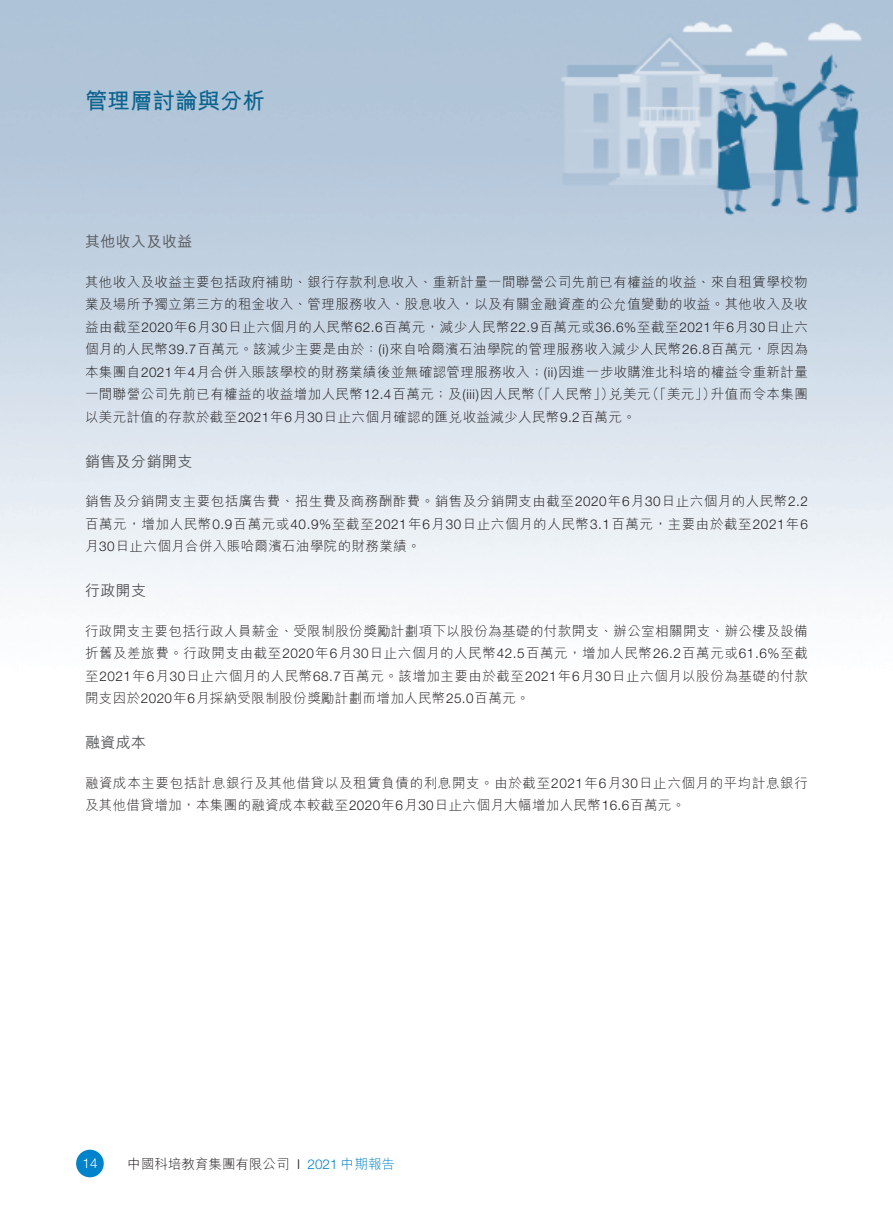
<style>
.page{position:relative;width:893px;height:1212px;background:#fff}
.page>*{position:absolute;margin:0;border:0;box-sizing:border-box;transform-origin:0 0}
.t1{font:700 22.5px "M Hei HK";color:#0b638e}
.t2{font:500 15px "M Hei HK";letter-spacing:.03em;color:#57585a}
.t3{font:300 13.5px/22.5px "M Hei HK";letter-spacing:.03em;color:#231f20;text-align:justify}
.t4{font:300 13.5px "M Hei HK";color:#231f20}
.t5{font:300 13.5px "Helvetica Neue LT Std";color:#fff}
.s1{font-family:"Helvetica Neue LT Std"}
.s2{font-family:"Helvetica Neue LT Std";color:#0083ca}
.s3{color:#0083ca}
</style>
<div class="page">
<img style="left:0;top:0;width:872px;height:1178px">
<div style="left:76px;top:1150px;width:28px;height:27px;background:#0083ca;border-radius:50%"></div>
<h1 class="t1" style="left:85px;top:85px;width:181px">管理層討論與分析</h1>
<p class="t2" style="left:85px;top:231px;width:109px">其他收入及收益</p>
<p class="t3" style="left:85px;top:270px;width:724px">其他收入及收益主要包括政府補助、銀行存款利息收入、重新計量一間聯營公司先前已有權益的收益、來自租賃學校物業及場所予獨立第三方的租金收入、管理服務收入、股息收入，以及有關金融資產的公允值變動的收益。其他收入及收益由截至<span class="s1">2020</span>年<span class="s1">6</span>月<span class="s1">30</span>日止六個月的人民幣<span class="s1">62.6</span>百萬元，減少人民幣<span class="s1">22.9</span>百萬元或<span class="s1">36.6%</span>至截至<span class="s1">2021</span>年<span class="s1">6</span>月<span class="s1">30</span>日止六個月的人民幣<span class="s1">39.7</span>百萬元。該減少主要是由於：<span class="s1">(i)</span>來自哈爾濱石油學院的管理服務收入減少人民幣<span class="s1">26.8</span>百萬元，原因為本集團自<span class="s1">2021</span>年<span class="s1">4</span>月合併入賬該學校的財務業績後並無確認管理服務收入；<span class="s1">(ii)</span>因進一步收購淮北科培的權益令重新計量一間聯營公司先前已有權益的收益增加人民幣<span class="s1">12.4</span>百萬元；及<span class="s1">(iii)</span>因人民幣（「人民幣」）兌美元（「美元」）升值而令本集團以美元計值的存款於截至<span class="s1">2021</span>年<span class="s1">6</span>月<span class="s1">30</span>日止六個月確認的匯兌收益減少人民幣<span class="s1">9.2</span>百萬元。</p>
<p class="t2" style="left:85px;top:450px;width:109px">銷售及分銷開支</p>
<p class="t3" style="left:85px;top:490px;width:724px">銷售及分銷開支主要包括廣告費、招生費及商務酬酢費。銷售及分銷開支由截至<span class="s1">2020</span>年<span class="s1">6</span>月<span class="s1">30</span>日止六個月的人民幣<span class="s1">2.2</span>百萬元，增加人民幣<span class="s1">0.9</span>百萬元或<span class="s1">40.9%</span>至截至<span class="s1">2021</span>年<span class="s1">6</span>月<span class="s1">30</span>日止六個月的人民幣<span class="s1">3.1</span>百萬元，主要由於截至<span class="s1">2021</span>年<span class="s1">6</span>月<span class="s1">30</span>日止六個月合併入賬哈爾濱石油學院的財務業績。</p>
<p class="t2" style="left:85px;top:580px;width:63px">行政開支</p>
<p class="t3" style="left:85px;top:619px;width:724px">行政開支主要包括行政人員薪金、受限制股份獎勵計劃項下以股份為基礎的付款開支、辦公室相關開支、辦公樓及設備折舊及差旅費。行政開支由截至<span class="s1">2020</span>年<span class="s1">6</span>月<span class="s1">30</span>日止六個月的人民幣<span class="s1">42.5</span>百萬元，增加人民幣<span class="s1">26.2</span>百萬元或<span class="s1">61.6%</span>至截至<span class="s1">2021</span>年<span class="s1">6</span>月<span class="s1">30</span>日止六個月的人民幣<span class="s1">68.7</span>百萬元。該增加主要由於截至<span class="s1">2021</span>年<span class="s1">6</span>月<span class="s1">30</span>日止六個月以股份為基礎的付款開支因於<span class="s1">2020</span>年<span class="s1">6</span>月採納受限制股份獎勵計劃而增加人民幣<span class="s1">25.0</span>百萬元。</p>
<p class="t2" style="left:85px;top:732px;width:63px">融資成本</p>
<p class="t3" style="left:85px;top:771px;width:724px">融資成本主要包括計息銀行及其他借貸以及租賃負債的利息開支。由於截至<span class="s1">2021</span>年<span class="s1">6</span>月<span class="s1">30</span>日止六個月的平均計息銀行及其他借貸增加，本集團的融資成本較截至<span class="s1">2020</span>年<span class="s1">6</span>月<span class="s1">30</span>日止六個月大幅增加人民幣<span class="s1">16.6</span>百萬元。</p>
<p class="t5" style="left:83px;top:1155px;width:17px">14</p>
<p class="t4" style="left:128px;top:1157px;width:269px">中國科培教育集團有限公司 <span class="s1">I</span> <span class="s2">2021</span> <span class="s3">中期報告</span></p>
</div>
